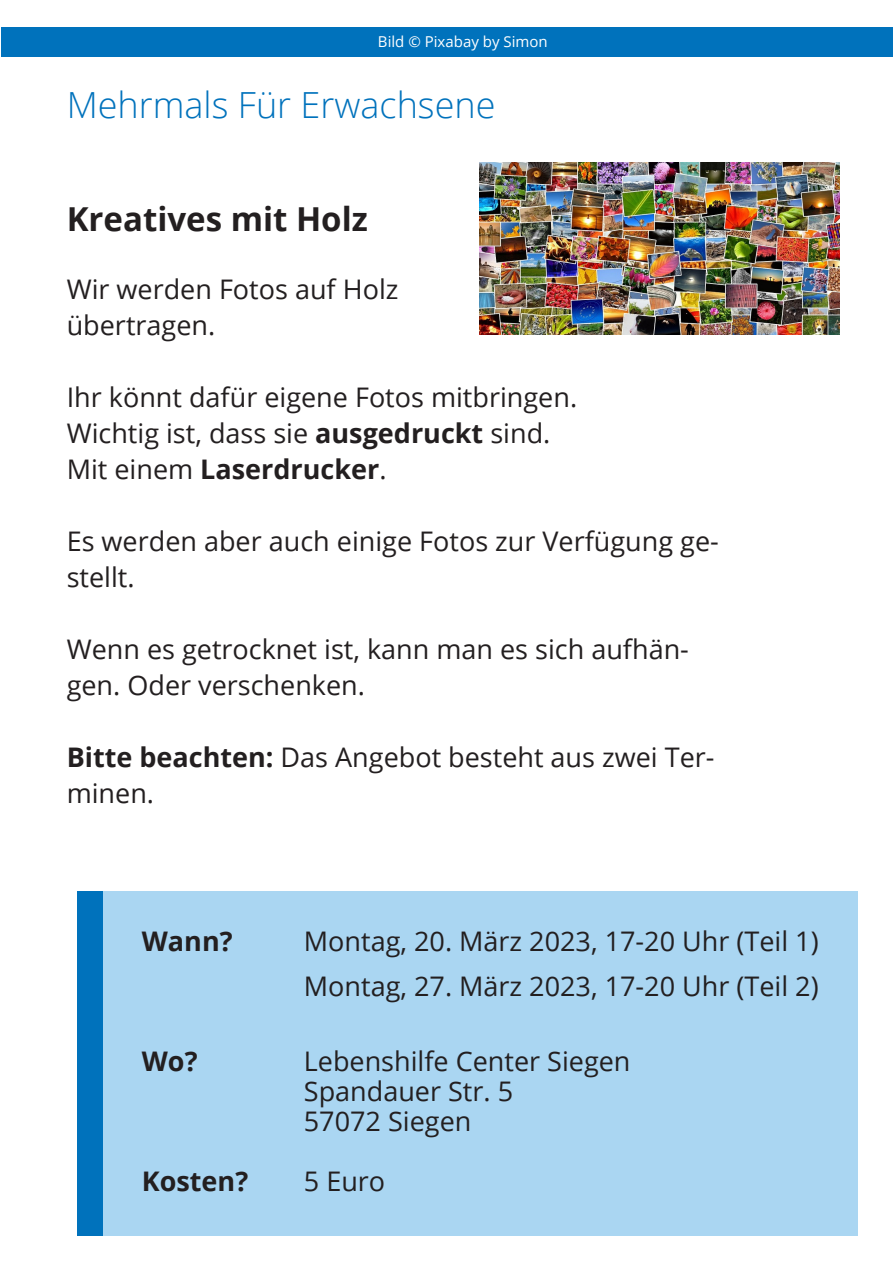
<style>
.page{position:relative;width:893px;height:1263px;background:#fff}
.page>*{position:absolute;margin:0;border:0;box-sizing:border-box;transform-origin:0 0}
.t1{font:300 36px "Open Sans";color:#0072bc}
.t2{font:700 33px "Open Sans";color:#231f20}
.t3{font:27px/36px "Open Sans";color:#231f20}
.t4{font:700 27px "Open Sans";color:#231f20}
.t5{font:15px "Open Sans";color:#fff}
.s1{font-weight:700}
.s2{font-weight:400}
</style>
<div class="page">
<div style="left:1px;top:27px;width:892px;height:30px;background:#0072bc"></div>
<div style="left:78px;top:892px;width:780px;height:344px;background:#aad6f2"></div>
<div style="left:77px;top:892px;width:25px;height:344px;background:#0072bc"></div>
<img style="left:480px;top:163px;width:359px;height:171px">
<p class="t5" style="left:378px;top:31px;width:171px">Bild © Pixabay by Simon</p>
<p class="t1" style="left:67px;top:80px;width:430px">Mehrmals Für Erwachsene</p>
<p class="t2" style="left:67px;top:196px;width:303px">Kreatives mit Holz</p>
<p class="t3" style="left:67px;top:271px;width:333px">Wir werden Fotos auf Holz</p>
<p class="t3" style="left:67px;top:307px;width:150px">übertragen.</p>
<p class="t3" style="left:67px;top:379px;width:512px">Ihr könnt dafür eigene Fotos mitbringen.</p>
<p class="t3" style="left:67px;top:415px;width:485px">Wichtig ist, dass sie <span class="s1">ausgedruckt</span> sind.</p>
<p class="t4" style="left:67px;top:450px;width:321px"><span class="s2">Mit einem</span> Laserdrucker<span class="s2">.</span></p>
<p class="t3" style="left:67px;top:523px;width:654px">Es werden aber auch einige Fotos zur Verfügung ge&shy;stellt.</p>
<p class="t3" style="left:67px;top:631px;width:624px">Wenn es getrocknet ist, kann man es sich aufhän&shy;gen. Oder verschenken.</p>
<p class="t3" style="left:67px;top:739px;width:649px"><span class="s1">Bitte beachten:</span> Das Angebot besteht aus zwei Ter&shy;minen.</p>
<p class="t4" style="left:142px;top:922px;width:92px">Wann?</p>
<p class="t3" style="left:304px;top:923px;width:516px">Montag, 20. März 2023, 17-20 Uhr (Teil 1)</p>
<p class="t3" style="left:304px;top:968px;width:516px">Montag, 27. März 2023, 17-20 Uhr (Teil 2)</p>
<p class="t4" style="left:142px;top:1042px;width:57px">Wo?</p>
<p class="t3" style="left:304px;top:1043px;width:328px">Lebenshilfe Center Siegen</p>
<p class="t3" style="left:304px;top:1073px;width:211px">Spandauer Str. 5</p>
<p class="t3" style="left:304px;top:1103px;width:169px">57072 Siegen</p>
<p class="t4" style="left:142px;top:1162px;width:108px">Kosten?</p>
<p class="t3" style="left:304px;top:1163px;width:83px">5 Euro</p>
</div>
